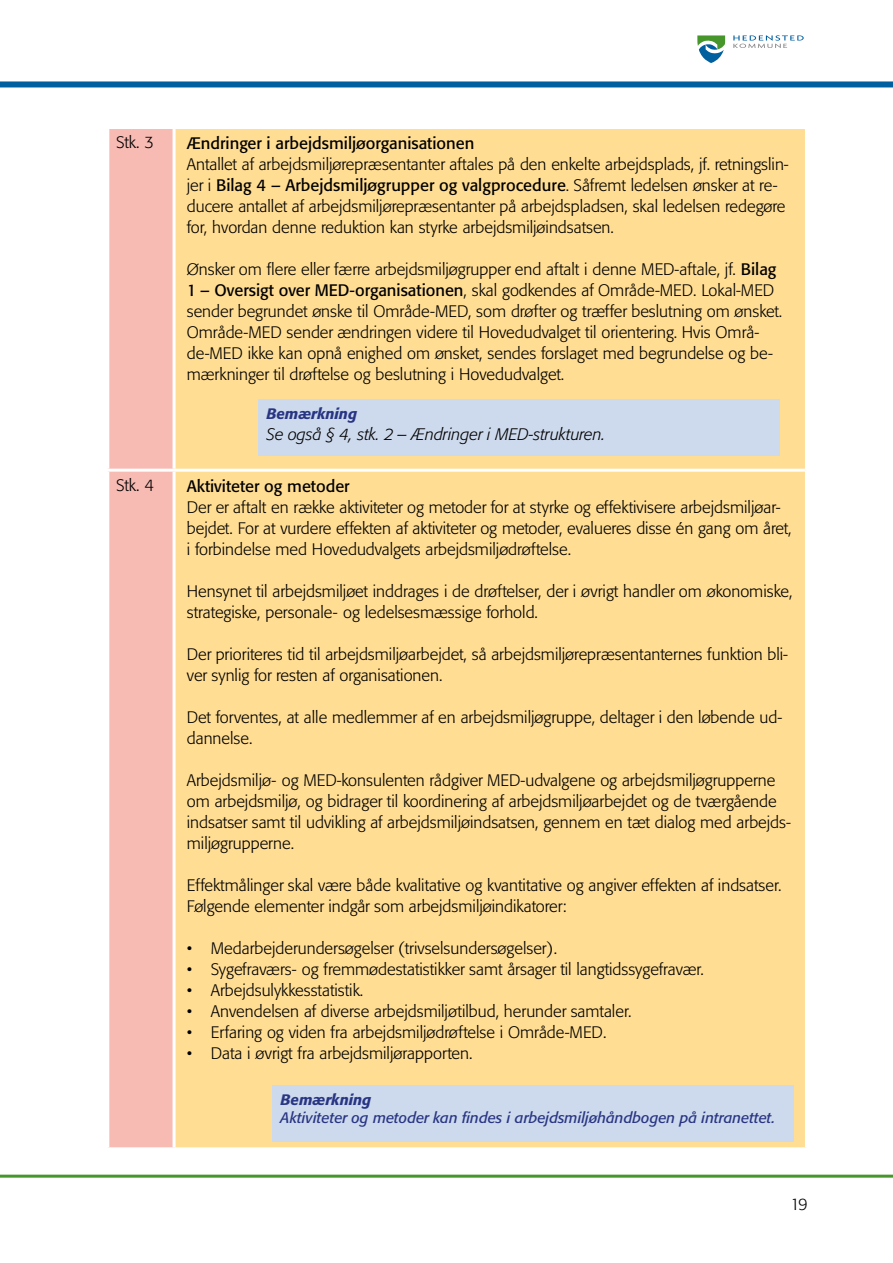
<style>
.page{position:relative;width:893px;height:1263px;background:#fff}
.page>*{position:absolute;margin:0;border:0;box-sizing:border-box;transform-origin:0 0}
.Tabel_-_brød{font:300 16.5px/21px "Formata BQ";color:#000}
.Tabel_-_brød-2{font:16.5px "Formata BQ";color:#000}
.Tabel_-_brød-3{font:italic 300 16.5px "Formata BQ";color:#000}
.Tabel_-_kursiv{font:italic 15px "Formata BQ";color:#283583}
.Tabel_-_kursiv-2{font:italic 500 15px "Formata BQ";color:#283583}
.s1{font-weight:400}
</style>
<div class="page">
<div style="left:0;top:81px;width:893px;height:6px;background:#005f9f"></div>
<hr style="left:0;top:1175px;width:893px;height:3px;background:#46962b">
<svg style="left:697px;top:35px;width:28px;height:28px"></svg>
<svg style="left:733px;top:35px;width:71px;height:13px"></svg>
<svg style="left:109px;top:129px;width:64px;height:1018px;fill:#f7bbb3"></svg>
<div style="left:176px;top:129px;width:629px;height:1018px;background:#ffdd93"></div>
<hr style="left:106px;top:469px;width:68px;height:3px;background:#fff">
<hr style="left:174px;top:469px;width:631px;height:3px;background:#fff">
<div style="left:272px;top:1085px;width:522px;height:56px;background:#cdd9ec"></div>
<div style="left:258px;top:399px;width:522px;height:56px;background:#cdd9ec"></div>
<p class="Tabel_-_brød" style="left:116px;top:132px;width:39px">Stk. 3</p>
<p class="Tabel_-_brød-2" style="left:187px;top:133px;width:289px">Ændringer i arbejdsmiljøorganisationen</p>
<p class="Tabel_-_brød" style="left:187px;top:154px;width:603px">Antallet af arbejdsmiljørepræsentanter aftales på den enkelte arbejdsplads, jf. retningslin&shy;jer i <span class="s1">Bilag 4 – Arbejdsmiljøgrupper og valgprocedure</span>. Såfremt ledelsen ønsker at re&shy;ducere antallet af arbejdsmiljørepræsentanter på arbejdspladsen, skal ledelsen redegøre for, hvordan denne reduktion kan styrke arbejdsmiljøindsatsen.</p>
<p class="Tabel_-_brød" style="left:187px;top:259px;width:597px">Ønsker om flere eller færre arbejdsmiljøgrupper end aftalt i denne MED-aftale, jf. <span class="s1">Bilag 1 – Oversigt over MED-organisationen</span>, skal godkendes af Område-MED. Lokal-MED sender begrundet ønske til Område-MED, som drøfter og træffer beslutning om ønsket.<br>Område-MED sender ændringen videre til Hovedudvalget til orientering. Hvis Områ&shy;de-MED ikke kan opnå enighed om ønsket, sendes forslaget med begrundelse og be&shy;mærkninger til drøftelse og beslutning i Hovedudvalget.</p>
<p class="Tabel_-_kursiv-2" style="left:266px;top:405px;width:92px">Bemærkning</p>
<p class="Tabel_-_brød-3" style="left:266px;top:425px;width:340px">Se også § 4, stk. 2 – Ændringer i MED-strukturen.</p>
<p class="Tabel_-_brød" style="left:116px;top:475px;width:39px">Stk. 4</p>
<p class="Tabel_-_brød-2" style="left:187px;top:476px;width:164px">Aktiviteter og metoder</p>
<p class="Tabel_-_brød" style="left:187px;top:497px;width:606px">Der er aftalt en række aktiviteter og metoder for at styrke og effektivisere arbejdsmiljøar&shy;bejdet. For at vurdere effekten af aktiviteter og metoder, evalueres disse én gang om året, i forbindelse med Hovedudvalgets arbejdsmiljødrøftelse.</p>
<p class="Tabel_-_brød" style="left:187px;top:581px;width:607px">Hensynet til arbejdsmiljøet inddrages i de drøftelser, der i øvrigt handler om økonomiske, strategiske, personale- og ledelsesmæssige forhold.</p>
<p class="Tabel_-_brød" style="left:187px;top:644px;width:603px">Der prioriteres tid til arbejdsmiljøarbejdet, så arbejdsmiljørepræsentanternes funktion bli&shy;ver synlig for resten af organisationen.</p>
<p class="Tabel_-_brød" style="left:187px;top:707px;width:597px">Det forventes, at alle medlemmer af en arbejdsmiljøgruppe, deltager i den løbende ud&shy;dannelse.</p>
<p class="Tabel_-_brød" style="left:187px;top:770px;width:606px">Arbejdsmiljø- og MED-konsulenten rådgiver MED-udvalgene og arbejdsmiljøgrupperne om arbejdsmiljø, og bidrager til koordinering af arbejdsmiljøarbejdet og de tværgående indsatser samt til udvikling af arbejdsmiljøindsatsen, gennem en tæt dialog med arbejds&shy;miljøgrupperne.</p>
<p class="Tabel_-_brød" style="left:187px;top:875px;width:596px">Effektmålinger skal være både kvalitative og kvantitative og angiver effekten af indsatser.<br>Følgende elementer indgår som arbejdsmiljøindikatorer:</p>
<p class="Tabel_-_brød" style="left:187px;top:938px;width:372px">• Medarbejderundersøgelser (trivselsundersøgelser).</p>
<p class="Tabel_-_brød" style="left:187px;top:959px;width:519px">• Sygefraværs- og fremmødestatistikker samt årsager til langtidssygefravær.</p>
<p class="Tabel_-_brød" style="left:187px;top:980px;width:178px">• Arbejdsulykkesstatistik.</p>
<p class="Tabel_-_brød" style="left:187px;top:1001px;width:446px">• Anvendelsen af diverse arbejdsmiljøtilbud, herunder samtaler.</p>
<p class="Tabel_-_brød" style="left:187px;top:1022px;width:421px">• Erfaring og viden fra arbejdsmiljødrøftelse i Område-MED.</p>
<p class="Tabel_-_brød" style="left:187px;top:1043px;width:287px">• Data i øvrigt fra arbejdsmiljørapporten.</p>
<p class="Tabel_-_kursiv-2" style="left:281px;top:1091px;width:92px">Bemærkning</p>
<p class="Tabel_-_kursiv" style="left:281px;top:1109px;width:496px">Aktiviteter og metoder kan findes i arbejdsmiljøhåndbogen på intranettet.</p>
<p class="Tabel_-_brød" style="left:790px;top:1193px;width:19px">19</p>
</div>
